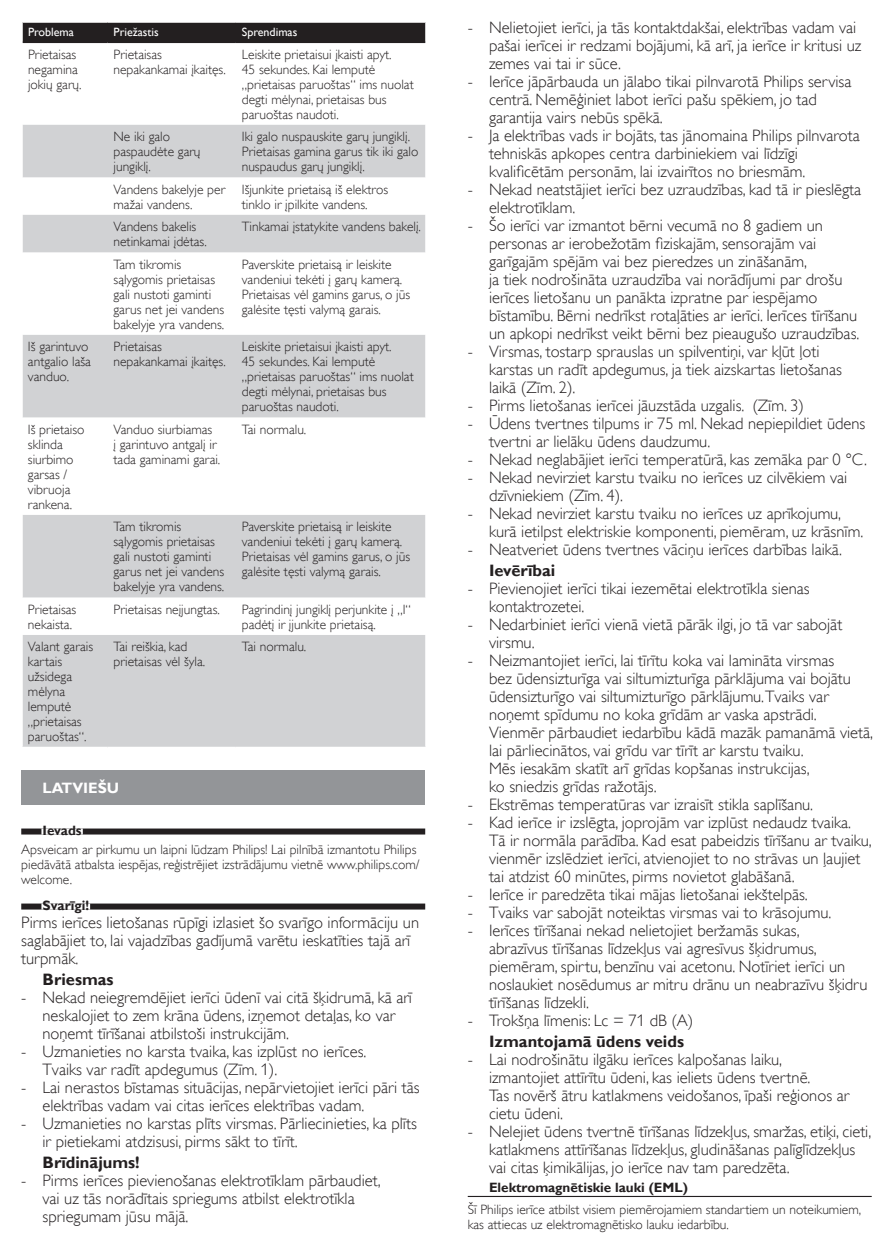
<style>
.page{position:relative;width:893px;height:1259px;background:#fff}
.page>*{position:absolute;margin:0;border:0;box-sizing:border-box;transform-origin:0 0}
.t1{font:16.5px/18px "Gill Sans Alt One WGL Light";color:#231f20}
.t2{font:700 16.5px "Gill Sans Alt One WGL";color:#231f20}
.t3{font:700 15px "Gill Sans Alt One WGL";color:#fff}
.t4{font:13.5px/15px "Gill Sans Alt One WGL Light";color:#231f20}
.t5{font:700 13.5px "Gill Sans Alt One WGL";color:#231f20}
.t6{font:12px "Gill Sans Alt One WGL";color:#fff}
</style>
<div class="page">
<hr style="left:468px;top:1196px;width:404px;height:1px;background:#231f20">
<div style="left:21px;top:828px;width:404px;height:6px;background:#231f20"></div>
<div style="left:41px;top:828px;width:42px;height:6px;background:#fff"></div>
<div style="left:21px;top:903px;width:404px;height:6px;background:#231f20"></div>
<div style="left:41px;top:903px;width:49px;height:6px;background:#fff"></div>
<svg style="left:23px;top:125px;width:402px;height:622px;fill:#d1d2d4"></svg>
<div style="left:22px;top:22px;width:404px;height:20px;background:#231f20"></div>
<hr style="left:23px;top:42px;width:85px;height:1px;background:#231f20">
<hr style="left:108px;top:42px;width:128px;height:1px;background:#231f20">
<hr style="left:236px;top:42px;width:189px;height:1px;background:#231f20">
<div style="left:21px;top:770px;width:404px;height:34px;background:#939598"></div>
<p class="t6" style="left:28px;top:23px;width:47px">Problema</p>
<p class="t6" style="left:114px;top:23px;width:47px">Priežastis</p>
<p class="t6" style="left:242px;top:23px;width:57px">Sprendimas</p>
<p class="t4" style="left:28px;top:47px;width:55px">Prietaisas negamina jokių garų.</p>
<p class="t4" style="left:114px;top:47px;width:114px">Prietaisas nepakankamai įkaitęs.</p>
<p class="t4" style="left:242px;top:47px;width:173px">Leiskite prietaisui įkaisti apyt.<br>45 sekundes. Kai lemputė „prietaisas paruoštas“ ims nuolat degti mėlynai, prietaisas bus paruoštas naudoti.</p>
<p class="t4" style="left:114px;top:129px;width:88px">Ne iki galo paspaudėte garų jungiklį.</p>
<p class="t4" style="left:242px;top:129px;width:178px">Iki galo nuspauskite garų jungiklį.<br>Prietaisas gamina garus tik iki galo nuspaudus garų jungiklį.</p>
<p class="t4" style="left:114px;top:182px;width:113px">Vandens bakelyje per mažai vandens.</p>
<p class="t4" style="left:242px;top:182px;width:148px">Išjunkite prietaisą iš elektros tinklo ir įpilkite vandens.</p>
<p class="t4" style="left:114px;top:219px;width:95px">Vandens bakelis netinkamai įdėtas.</p>
<p class="t4" style="left:242px;top:219px;width:181px">Tinkamai įstatykite vandens bakelį.</p>
<p class="t4" style="left:114px;top:257px;width:112px">Tam tikromis sąlygomis prietaisas gali nustoti gaminti garus net jei vandens bakelyje yra vandens.</p>
<p class="t4" style="left:242px;top:257px;width:170px">Paverskite prietaisą ir leiskite vandeniui tekėti į garų kamerą.<br>Prietaisas vėl gamins garus, o jūs galėsite tęsti valymą garais.</p>
<p class="t4" style="left:28px;top:339px;width:64px">Iš garintuvo antgalio laša vanduo.</p>
<p class="t4" style="left:114px;top:339px;width:114px">Prietaisas nepakankamai įkaitęs.</p>
<p class="t4" style="left:242px;top:339px;width:173px">Leiskite prietaisui įkaisti apyt.<br>45 sekundes. Kai lemputė „prietaisas paruoštas“ ims nuolat degti mėlynai, prietaisas bus paruoštas naudoti.</p>
<p class="t4" style="left:28px;top:422px;width:58px">Iš prietaiso sklinda siurbimo garsas / vibruoja rankena.</p>
<p class="t4" style="left:114px;top:422px;width:108px">Vanduo siurbiamas<br>į garintuvo antgalį ir tada gaminami garai.</p>
<p class="t4" style="left:242px;top:422px;width:66px">Tai normalu.</p>
<p class="t4" style="left:114px;top:519px;width:112px">Tam tikromis sąlygomis prietaisas gali nustoti gaminti garus net jei vandens bakelyje yra vandens.</p>
<p class="t4" style="left:242px;top:519px;width:170px">Paverskite prietaisą ir leiskite vandeniui tekėti į garų kamerą.<br>Prietaisas vėl gamins garus, o jūs galėsite tęsti valymą garais.</p>
<p class="t4" style="left:28px;top:602px;width:50px">Prietaisas nekaista.</p>
<p class="t4" style="left:114px;top:602px;width:108px">Prietaisas neįjungtas.</p>
<p class="t4" style="left:242px;top:602px;width:171px">Pagrindinį jungiklį perjunkite į „I“ padėtį ir įjunkite prietaisą.</p>
<p class="t4" style="left:28px;top:639px;width:67px">Valant garais kartais užsidega mėlyna lemputė „prietaisas paruoštas“.</p>
<p class="t4" style="left:113px;top:639px;width:93px">Tai reiškia, kad prietaisas vėl šyla.</p>
<p class="t4" style="left:242px;top:639px;width:66px">Tai normalu.</p>
<p class="t3" style="left:43px;top:777px;width:78px">LATVIEŠU</p>
<p class="t5" style="left:43px;top:820px;width:41px">Ievads</p>
<p class="t4" style="left:21px;top:842px;width:400px">Apsveicam ar pirkumu un laipni lūdzam Philips! Lai pilnībā izmantotu Philips piedāvātā atbalsta iespējas, reģistrējiet izstrādājumu vietnē www.philips.com/ welcome.</p>
<p class="t5" style="left:43px;top:895px;width:48px">Svarīgi!</p>
<p class="t1" style="left:21px;top:913px;width:399px">Pirms ierīces lietošanas rūpīgi izlasiet šo svarīgo informāciju un saglabājiet to, lai vajadzības gadījumā varētu ieskatīties tajā arī turpmāk.</p>
<p class="t2" style="left:43px;top:967px;width:73px">Briesmas</p>
<p class="t1" style="left:43px;top:988px;width:371px;text-indent:-21px">- Nekad neiegremdējiet ierīci ūdenī vai citā šķidrumā, kā arī neskalojiet to zem krāna ūdens, izņemot detaļas, ko var noņemt tīrīšanai atbilstoši instrukcijām.</p>
<p class="t1" style="left:43px;top:1042px;width:325px;text-indent:-21px">- Uzmanieties no karsta tvaika, kas izplūst no ierīces.<br>Tvaiks var radīt apdegumus (Zīm. 1).</p>
<p class="t1" style="left:42px;top:1078px;width:379px;text-indent:-21px">- Lai nerastos bīstamas situācijas, nepārvietojiet ierīci pāri tās elektrības vadam vai citas ierīces elektrības vadam.</p>
<p class="t1" style="left:42px;top:1114px;width:376px;text-indent:-21px">- Uzmanieties no karstas plīts virsmas. Pārliecinieties, ka plīts ir pietiekami atdzisusi, pirms sākt to tīrīt.</p>
<p class="t2" style="left:42px;top:1150px;width:99px">Brīdinājums!</p>
<p class="t1" style="left:42px;top:1171px;width:340px;text-indent:-21px">- Pirms ierīces pievienošanas elektrotīklam pārbaudiet, vai uz tās norādītais spriegums atbilst elektrotīkla spriegumam jūsu mājā.</p>
<p class="t1" style="left:489px;top:18px;width:374px;text-indent:-21px">- Nelietojiet ierīci, ja tās kontaktdakšai, elektrības vadam vai pašai ierīcei ir redzami bojājumi, kā arī, ja ierīce ir kritusi uz zemes vai tai ir sūce.</p>
<p class="t1" style="left:489px;top:72px;width:364px;text-indent:-21px">- Ierīce jāpārbauda un jālabo tikai pilnvarotā Philips servisa centrā. Nemēģiniet labot ierīci pašu spēkiem, jo tad garantija vairs nebūs spēkā.</p>
<p class="t1" style="left:489px;top:126px;width:372px;text-indent:-21px">- Ja elektrības vads ir bojāts, tas jānomaina Philips pilnvarota tehniskās apkopes centra darbiniekiem vai līdzīgi kvalificētām personām, lai izvairītos no briesmām.</p>
<p class="t1" style="left:489px;top:180px;width:374px;text-indent:-21px">- Nekad neatstājiet ierīci bez uzraudzības, kad tā ir pieslēgta elektrotīklam.</p>
<p class="t1" style="left:489px;top:216px;width:372px;text-indent:-21px">- Šo ierīci var izmantot bērni vecumā no 8 gadiem un personas ar ierobežotām fiziskajām, sensorajām vai garīgajām spējām vai bez pieredzes un zināšanām,<br>ja tiek nodrošināta uzraudzība vai norādījumi par drošu ierīces lietošanu un panākta izpratne par iespējamo bīstamību. Bērni nedrīkst rotaļāties ar ierīci. Ierīces tīrīšanu un apkopi nedrīkst veikt bērni bez pieaugušo uzraudzības.</p>
<p class="t1" style="left:489px;top:342px;width:354px;text-indent:-21px">- Virsmas, tostarp sprauslas un spilventiņi, var kļūt ļoti karstas un radīt apdegumus, ja tiek aizskartas lietošanas laikā (Zīm. 2).</p>
<p class="t1" style="left:468px;top:396px;width:338px">- Pirms lietošanas ierīcei jāuzstāda uzgalis. (Zīm. 3)</p>
<p class="t1" style="left:489px;top:414px;width:378px;text-indent:-21px">- Ūdens tvertnes tilpums ir 75 ml. Nekad nepiepildiet ūdens tvertni ar lielāku ūdens daudzumu.</p>
<p class="t1" style="left:468px;top:450px;width:401px">- Nekad neglabājiet ierīci temperatūrā, kas zemāka par 0 °C.</p>
<p class="t1" style="left:489px;top:468px;width:360px;text-indent:-21px">- Nekad nevirziet karstu tvaiku no ierīces uz cilvēkiem vai dzīvniekiem (Zīm. 4).</p>
<p class="t1" style="left:489px;top:504px;width:376px;text-indent:-21px">- Nekad nevirziet karstu tvaiku no ierīces uz aprīkojumu, kurā ietilpst elektriskie komponenti, piemēram, uz krāsnīm.</p>
<p class="t1" style="left:468px;top:540px;width:376px">- Neatveriet ūdens tvertnes vāciņu ierīces darbības laikā.</p>
<p class="t2" style="left:489px;top:559px;width:68px">Ievērībai</p>
<p class="t1" style="left:489px;top:579px;width:322px;text-indent:-21px">- Pievienojiet ierīci tikai iezemētai elektrotīkla sienas kontaktrozetei.</p>
<p class="t1" style="left:489px;top:615px;width:355px;text-indent:-21px">- Nedarbiniet ierīci vienā vietā pārāk ilgi, jo tā var sabojāt virsmu.</p>
<p class="t1" style="left:489px;top:651px;width:386px;text-indent:-21px">- Neizmantojiet ierīci, lai tīrītu koka vai lamināta virsmas<br>bez ūdensizturīga vai siltumizturīga pārklājuma vai bojātu ūdensizturīgo vai siltumizturīgo pārklājumu.Tvaiks var noņemt spīdumu no koka grīdām ar vaska apstrādi.<br>Vienmēr pārbaudiet iedarbību kādā mazāk pamanāmā vietā, lai pārliecinātos, vai grīdu var tīrīt ar karstu tvaiku.<br>Mēs iesakām skatīt arī grīdas kopšanas instrukcijas,<br>ko sniedzis grīdas ražotājs.</p>
<p class="t1" style="left:468px;top:795px;width:347px">- Ekstrēmas temperatūras var izraisīt stikla saplīšanu.</p>
<p class="t1" style="left:489px;top:813px;width:384px;text-indent:-21px">- Kad ierīce ir izslēgta, joprojām var izplūst nedaudz tvaika.<br>Tā ir normāla parādība. Kad esat pabeidzis tīrīšanu ar tvaiku, vienmēr izslēdziet ierīci, atvienojiet to no strāvas un ļaujiet tai atdzist 60 minūtes, pirms novietot glabāšanā.</p>
<p class="t1" style="left:468px;top:885px;width:342px">- Ierīce ir paredzēta tikai mājas lietošanai iekštelpās.</p>
<p class="t1" style="left:468px;top:903px;width:365px">- Tvaiks var sabojāt noteiktas virsmas vai to krāsojumu.</p>
<p class="t1" style="left:489px;top:921px;width:380px;text-indent:-21px">- Ierīces tīrīšanai nekad nelietojiet beržamās sukas,<br>abrazīvus tīrīšanas līdzekļus vai agresīvus šķidrumus, piemēram, spirtu, benzīnu vai acetonu. Notīriet ierīci un noslaukiet nosēdumus ar mitru drānu un neabrazīvu šķidru tīrīšanas līdzekli.</p>
<p class="t1" style="left:468px;top:1011px;width:227px">- Trokšņa līmenis: Lc = 71 dB (A)</p>
<p class="t2" style="left:489px;top:1030px;width:197px">Izmantojamā ūdens veids</p>
<p class="t1" style="left:489px;top:1050px;width:362px;text-indent:-21px">- Lai nodrošinātu ilgāku ierīces kalpošanas laiku, izmantojiet attīrītu ūdeni, kas ieliets ūdens tvertnē.<br>Tas novērš ātru katlakmens veidošanos, īpaši reģionos ar cietu ūdeni.</p>
<p class="t1" style="left:489px;top:1122px;width:384px;text-indent:-21px">- Nelejiet ūdens tvertnē tīrīšanas līdzekļus, smaržas, etiķi, cieti, katlakmens attīrīšanas līdzekļus, gludināšanas palīglīdzekļus vai citas ķimikālijas, jo ierīce nav tam paredzēta.</p>
<p class="t5" style="left:489px;top:1177px;width:200px">Elektromagnētiskie lauki (EML)</p>
<p class="t4" style="left:468px;top:1202px;width:395px">Šī Philips ierīce atbilst visiem piemērojamiem standartiem un noteikumiem, kas attiecas uz elektromagnētisko lauku iedarbību.</p>
</div>
